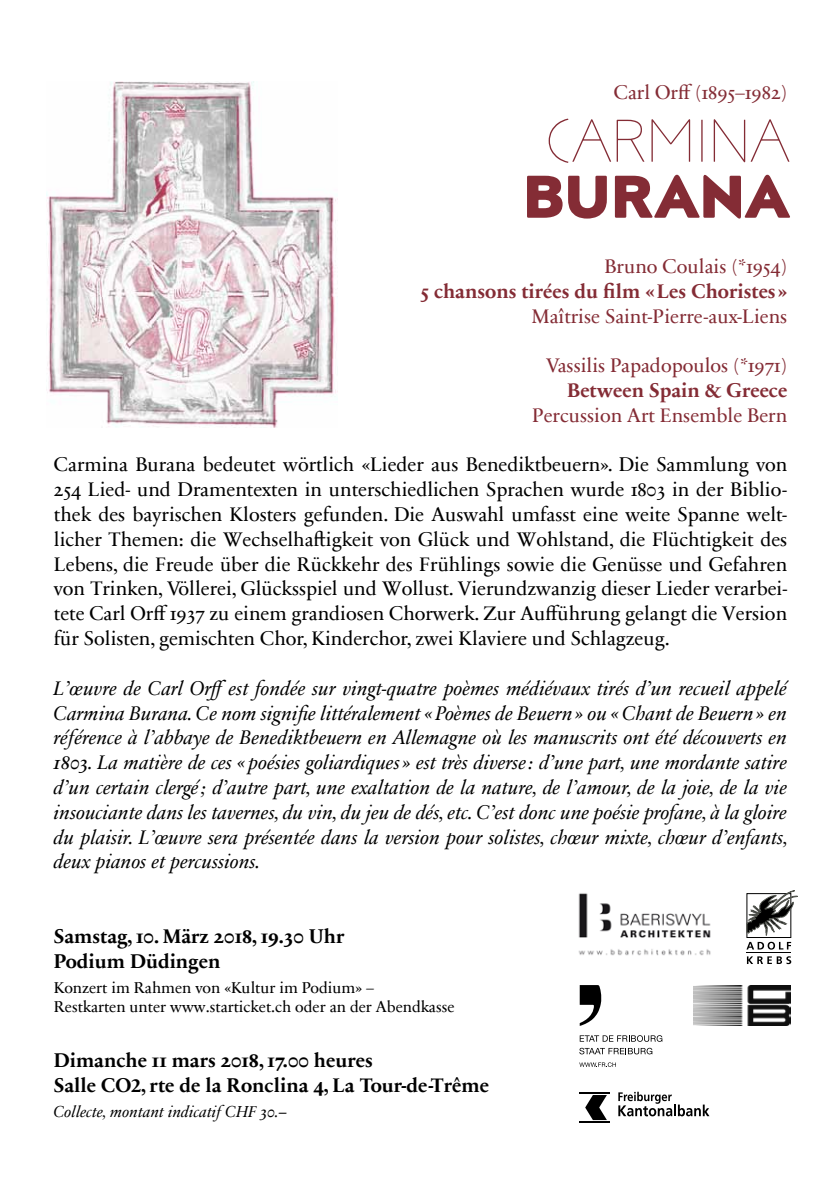
<style>
.page{position:relative;width:840px;height:1191px;background:#fff}
.page>*{position:absolute;margin:0;border:0;box-sizing:border-box;transform-origin:0 0}
.t1{font:100 60px "Posterama 1901";letter-spacing:.005em;color:#842c35}
.t2{font:900 60px "Posterama 1901";color:#842c35}
.t3{font:italic 20px/24.8px "Sabon Next Com";color:#000;text-align:justify}
.t4{font:20px/24.8px "Sabon Next Com";color:#000;text-align:justify}
.t5{font:20px "Sabon Next Com";color:#842c35}
.t6{font:700 20px/24.8px "Sabon Next Com";color:#000}
.t7{font:700 20px "Sabon Next Com";color:#842c35}
.t8{font:16px/19.2px "Sabon Next Com";color:#000}
.t9{font:italic 16px "Sabon Next Com";color:#000}
</style>
<div class="page">
<img style="left:47px;top:81px;width:289px;height:346px">
<svg style="left:746px;top:890px;width:51px;height:45px"></svg>
<svg style="left:746px;top:941px;width:44px;height:8px"></svg>
<svg style="left:746px;top:956px;width:44px;height:8px"></svg>
<hr style="left:746px;top:952px;width:44px;height:1px;background:#000">
<img style="left:578px;top:893px;width:133px;height:63px">
<svg style="left:579px;top:985px;width:23px;height:41px"></svg>
<svg style="left:579px;top:1035px;width:83px;height:6px"></svg>
<svg style="left:579px;top:1047px;width:73px;height:7px"></svg>
<svg style="left:579px;top:1062px;width:36px;height:5px"></svg>
<hr style="left:579px;top:1092px;width:30px;height:1px;background:#000">
<hr style="left:579px;top:1121px;width:30px;height:1px;background:#000">
<svg style="left:585px;top:1095px;width:21px;height:25px"></svg>
<svg style="left:618px;top:1091px;width:91px;height:25px"></svg>
<img style="left:693px;top:985px;width:96px;height:40px">
<p class="t5" style="left:613px;top:77px;width:175px">Carl Orff (1895–1982)</p>
<h1 class="t1" style="left:545px;top:105px;width:245px">CARMINA</h1>
<h1 class="t2" style="left:522px;top:154px;width:268px">BURANA</h1>
<p class="t5" style="left:604px;top:251px;width:184px">Bruno Coulais (*1954)</p>
<p class="t7" style="left:420px;top:275px;width:368px">5 chansons tirées du film «Les Choristes »</p>
<p class="t5" style="left:531px;top:300px;width:257px">Maîtrise Saint-Pierre-aux-Liens</p>
<p class="t5" style="left:545px;top:350px;width:243px">Vassilis Papadopoulos (*1971)</p>
<p class="t7" style="left:567px;top:374px;width:221px">Between Spain &amp; Greece</p>
<p class="t5" style="left:531px;top:399px;width:257px">Percussion Art Ensemble Bern</p>
<p class="t4" style="left:54px;top:451px;width:734px">Carmina Burana bedeutet wörtlich «Lieder aus Benediktbeuern». Die Sammlung von 254 Lied- und Dramentexten in unterschiedlichen Sprachen wurde 1803 in der Biblio&shy;thek des bayrischen Klosters gefunden. Die Auswahl umfasst eine weite Spanne welt&shy;licher Themen: die Wechselhaftigkeit von Glück und Wohlstand, die Flüchtigkeit des Lebens, die Freude über die Rückkehr des Frühlings sowie die Genüsse und Gefahren von Trinken, Völlerei, Glücksspiel und Wollust. Vierundzwanzig dieser Lieder verarbei&shy;tete Carl Orff 1937 zu einem grandiosen Chorwerk. Zur Aufführung gelangt die Version für Solisten, gemischten Chor, Kinderchor, zwei Klaviere und Schlagzeug.</p>
<p class="t3" style="left:54px;top:675px;width:735px">L’œuvre de Carl Orffest fondée sur vingt-quatre poèmes médiévaux tirés d’un recueil appelé Carmina Burana. Ce nom signifie littéralement «Poèmes de Beuern» ou «Chant de Beuern» en référence à l’abbaye de Benediktbeuern en Allemagne où les manuscrits ont été découverts en 1803. La matière de ces «poésies goliardiques » est très diverse: d’une part, une mordante satire d’un certain clergé; d’autre part, une exaltation de la nature, de l’amour, de la joie, de la vie insouciante dans les tavernes, du vin, du jeu de dés, etc. C’est donc une poésie profane, à la gloire du plaisir. L’œuvre sera présentée dans la version pour solistes, chœur mixte, chœur d’enfants, deux pianos et percussions.</p>
<p class="t6" style="left:54px;top:922px;width:292px">Samstag, 10. März 2018, 19.30 Uhr<br>Podium Düdingen</p>
<p class="t8" style="left:54px;top:976px;width:402px">Konzert im Rahmen von «Kultur im Podium» –<br>Restkarten unter www.starticket.ch oder an der Abendkasse</p>
<p class="t6" style="left:54px;top:1047px;width:436px">Dimanche 11 mars 2018, 17.00 heures<br>Salle CO2, rte de la Ronclina 4, La Tour-de-Trême</p>
<p class="t9" style="left:54px;top:1098px;width:235px">Collecte, montant indicatif CHF 30.–</p>
</div>
